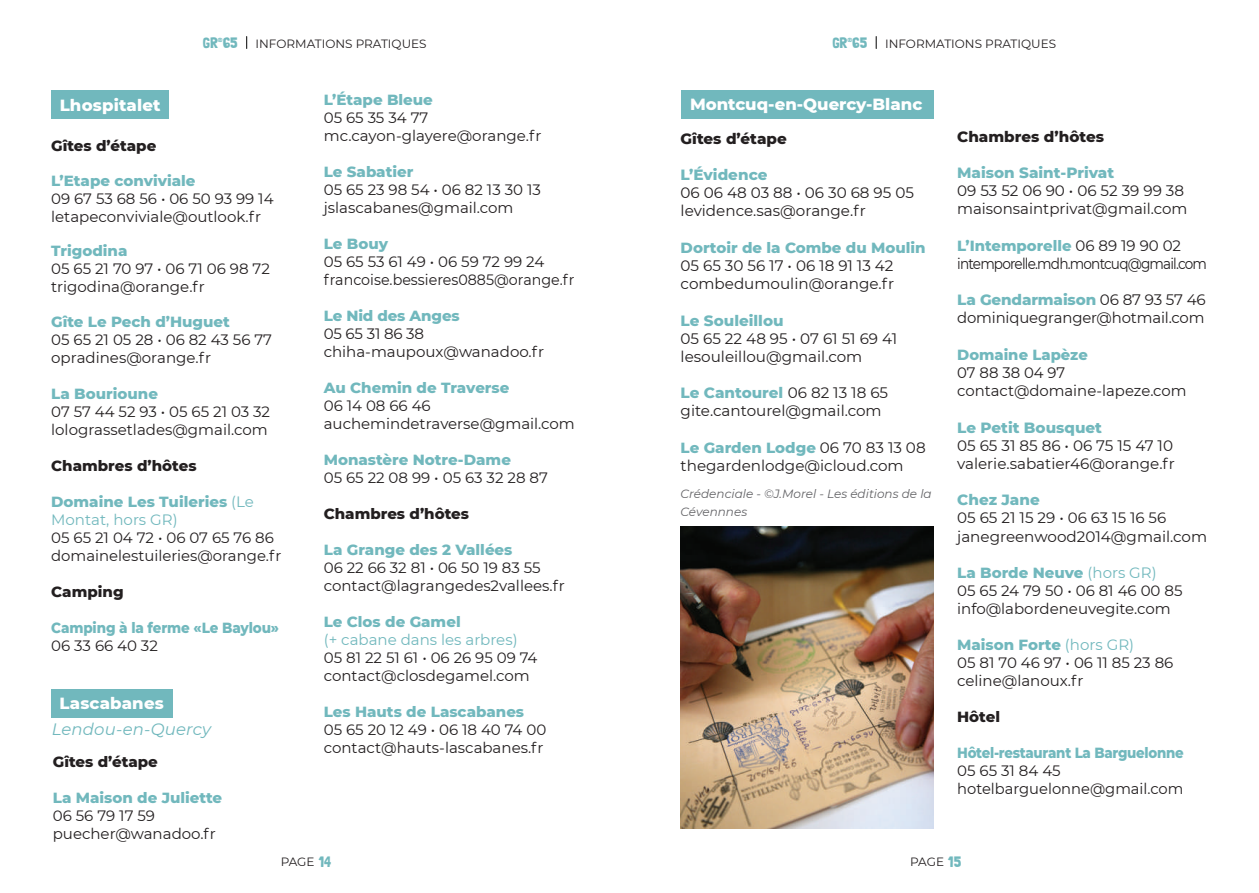
<style>
.page{position:relative;width:1259px;height:893px;background:#fff}
.page>*{position:absolute;margin:0;border:0;box-sizing:border-box;transform-origin:0 0}
.t1{font:800 16.5px "Montserrat";letter-spacing:.01em;color:#fff}
.t2{font:italic 16.5px "Montserrat";letter-spacing:.01em;color:#71b8bd}
.t3{font:15.15px/18.1px "Montserrat";color:#231f20}
.t4{font:800 15.15px "Montserrat";color:#71b8bd}
.t5{font:15.15px "Montserrat";letter-spacing:-.06em;color:#231f20;scale:.9 1}
.t6{font:800 15.15px "Montserrat";color:#231f20}
.t7{font:15px/18px "Montserrat";color:#231f20}
.t8{font:800 15px/18px "Montserrat";color:#71b8bd}
.t9{font:800 15px "Montserrat";color:#231f20}
.t10{font:800 15px "Montserrat";letter-spacing:-.02em;color:#71b8bd;scale:.89 1}
.t11{font:800 15px "Montserrat";color:#71b8bd;scale:.9 1}
.t12{font:15px "Montserrat";color:#71b8bd}
.t13{font:12px "Montserrat";color:#231f20}
.t14{font:italic 12px/18px "Montserrat";color:#636366}
.s1{font-family:"Londrina Solid";font-size:15px;color:#71b8bd}
.s2{font-weight:400}
.s3{font-weight:800;color:#71b8bd}
.s4{font-size:15.15px}
.s5{font-size:15px}
.s6{font-weight:400;font-size:15.15px;color:#231f20}
.s7{color:#71b8bd}
</style>
<div class="page">
<svg style="left:246px;top:37px;width:1px;height:12px"></svg>
<svg style="left:876px;top:37px;width:1px;height:12px"></svg>
<div style="left:681px;top:90px;width:253px;height:29px;background:#71b8bd"></div>
<img style="left:680px;top:526px;width:254px;height:302px">
<div style="left:51px;top:689px;width:121px;height:28px;background:#71b8bd"></div>
<div style="left:51px;top:91px;width:118px;height:28px;background:#71b8bd"></div>
<p class="t13" style="left:203px;top:36px;width:225px"><span class="s1">GR</span><sup>®</sup><span class="s1">65</span> INFORMATIONS PRATIQUES</p>
<p class="t1" style="left:60px;top:93px;width:102px">Lhospitalet</p>
<p class="t9" style="left:51px;top:135px;width:107px">Gîtes d’étape</p>
<p class="t8" style="left:51px;top:171px;width:146px">L’Etape conviviale</p>
<p class="t7" style="left:51px;top:189px;width:224px">09 67 53 68 56 • 06 50 93 99 14 letapeconviviale@outlook.fr</p>
<p class="t8" style="left:51px;top:241px;width:78px">Trigodina</p>
<p class="t7" style="left:51px;top:259px;width:220px">05 65 21 70 97 • 06 71 06 98 72 trigodina@orange.fr</p>
<p class="t8" style="left:51px;top:312px;width:180px">Gîte Le Pech d’Huguet</p>
<p class="t7" style="left:51px;top:330px;width:222px">05 65 21 05 28 • 06 82 43 56 77 opradines@orange.fr</p>
<p class="t8" style="left:51px;top:384px;width:108px">La Bourioune</p>
<p class="t7" style="left:51px;top:402px;width:220px">07 57 44 52 93 • 05 65 21 03 32 lolograssetlades@gmail.com</p>
<p class="t9" style="left:51px;top:454px;width:147px">Chambres d’hôtes</p>
<p class="t8" style="left:51px;top:492px;width:204px">Domaine Les Tuileries <span class="s2">(Le<br>Montat, hors GR)</span></p>
<p class="t7" style="left:51px;top:528px;width:232px">05 65 21 04 72 • 06 07 65 76 86 domainelestuileries@orange.fr</p>
<p class="t9" style="left:51px;top:580px;width:74px">Camping</p>
<p class="t11" style="left:51px;top:616px;width:255px">Camping à la ferme «Le Baylou»</p>
<p class="t7" style="left:51px;top:636px;width:108px">06 33 66 40 32</p>
<p class="t1" style="left:60px;top:691px;width:106px">Lascabanes</p>
<p class="t2" style="left:52px;top:717px;width:161px">Lendou-en-Quercy</p>
<p class="t9" style="left:53px;top:751px;width:107px">Gîtes d’étape</p>
<p class="t8" style="left:53px;top:788px;width:171px">La Maison de Juliette</p>
<p class="t7" style="left:53px;top:806px;width:165px">06 56 79 17 59 puecher@wanadoo.fr</p>
<p class="t8" style="left:324px;top:90px;width:111px">L’Étape Bleue</p>
<p class="t7" style="left:324px;top:108px;width:219px">05 65 35 34 77 mc.cayon-glayere@orange.fr</p>
<p class="t8" style="left:324px;top:162px;width:91px">Le Sabatier</p>
<p class="t7" style="left:324px;top:180px;width:219px">05 65 23 98 54 • 06 82 13 30 13 jslascabanes@gmail.com</p>
<p class="t8" style="left:324px;top:234px;width:66px">Le Bouy</p>
<p class="t7" style="left:324px;top:252px;width:252px">05 65 53 61 49 • 06 59 72 99 24 francoise.bessieres0885@orange.fr</p>
<p class="t8" style="left:324px;top:306px;width:137px">Le Nid des Anges</p>
<p class="t7" style="left:324px;top:324px;width:222px">05 65 31 86 38 chiha-maupoux@wanadoo.fr</p>
<p class="t8" style="left:324px;top:378px;width:187px">Au Chemin de Traverse</p>
<p class="t7" style="left:324px;top:396px;width:253px">06 14 08 66 46 auchemindetraverse@gmail.com</p>
<p class="t7" style="left:324px;top:450px;width:226px"><span class="s3">Monastère Notre-Dame<br></span>05 65 22 08 99 <span class="s4">•</span> 05 63 32 28 87</p>
<p class="t9" style="left:324px;top:503px;width:147px">Chambres d’hôtes</p>
<p class="t8" style="left:324px;top:540px;width:190px">La Grange des 2 Vallées</p>
<p class="t7" style="left:324px;top:558px;width:243px">06 22 66 32 81 • 06 50 19 83 55 contact@lagrangedes2vallees.fr</p>
<p class="t8" style="left:324px;top:612px;width:138px">Le Clos de Gamel</p>
<p class="t12" style="left:324px;top:630px;width:195px">(+ cabane dans les arbres)</p>
<p class="t7" style="left:324px;top:648px;width:215px">05 81 22 51 61 • 06 26 95 09 74 contact@closdegamel.com</p>
<p class="t8" style="left:324px;top:702px;width:202px">Les Hauts de Lascabanes</p>
<p class="t7" style="left:324px;top:720px;width:224px">05 65 20 12 49 • 06 18 40 74 00 contact@hauts-lascabanes.fr</p>
<p class="t13" style="left:281px;top:853px;width:52px">PAGE <span class="s1">14</span></p>
<p class="t13" style="left:832px;top:36px;width:225px"><span class="s1">GR</span><sup>®</sup><span class="s1">65</span> INFORMATIONS PRATIQUES</p>
<p class="t1" style="left:690px;top:92px;width:234px">Montcuq-en-Quercy-Blanc</p>
<p class="t6" style="left:680px;top:127px;width:108px">Gîtes d’étape</p>
<p class="t3" style="left:680px;top:165px;width:235px"><span class="s3">L’Évidence<br></span>06 06 48 03 88 <span class="s5">•</span> 06 30 68 95 05 levidence.sas@orange.fr</p>
<p class="t8" style="left:680px;top:238px;width:246px">Dortoir de la Combe du Moulin</p>
<p class="t3" style="left:680px;top:256px;width:215px">05 65 30 56 17 <span class="s5">•</span> 06 18 91 13 42 combedumoulin@orange.fr</p>
<p class="t4" style="left:680px;top:309px;width:104px">Le Souleillou</p>
<p class="t3" style="left:680px;top:329px;width:218px">05 65 22 48 95 • 07 61 51 69 41 lesouleillou@gmail.com</p>
<p class="t3" style="left:680px;top:383px;width:209px"><span class="s3">Le Cantourel</span> 06 82 13 18 65 gite.cantourel@gmail.com</p>
<p class="t8" style="left:680px;top:438px;width:246px">Le Garden Lodge <span class="s6">06 70 83 13 08</span></p>
<p class="t3" style="left:680px;top:456px;width:224px">thegardenlodge@icloud.com</p>
<p class="t14" style="left:680px;top:484px;width:252px">Crédenciale - ©J.Morel - Les éditions de la<br>Cévennnes</p>
<p class="t6" style="left:957px;top:125px;width:148px">Chambres d’hôtes</p>
<p class="t4" style="left:957px;top:162px;width:159px">Maison Saint-Privat</p>
<p class="t3" style="left:957px;top:181px;width:232px">09 53 52 06 90 • 06 52 39 99 38 maisonsaintprivat@gmail.com</p>
<p class="t8" style="left:957px;top:236px;width:225px">L’Intemporelle <span class="s6">06 89 19 90 02</span></p>
<p class="t5" style="left:957px;top:253px;width:279px">intemporelle.mdh.montcuq@gmail.com</p>
<p class="t3" style="left:957px;top:290px;width:250px"><span class="s3">La Gendarmaison</span> 06 87 93 57 46 dominiquegranger@hotmail.com</p>
<p class="t8" style="left:957px;top:345px;width:132px">Domaine Lapèze</p>
<p class="t3" style="left:957px;top:363px;width:231px">07 88 38 04 97 contact@domaine-lapeze.com</p>
<p class="t4" style="left:957px;top:416px;width:146px">Le Petit Bousquet</p>
<p class="t3" style="left:957px;top:436px;width:219px">05 65 31 85 86 • 06 75 15 47 10 valerie.sabatier46@orange.fr</p>
<p class="t4" style="left:957px;top:489px;width:84px">Chez Jane</p>
<p class="t7" style="left:957px;top:509px;width:211px"><span class="s4">05 65 21 15 29</span> • 06 63 15 16 56</p>
<p class="t3" style="left:957px;top:527px;width:251px">janegreenwood2014@gmail.com</p>
<p class="t7" style="left:957px;top:563px;width:227px"><span class="s3">La Borde Neuve</span> <span class="s7">(hors GR)<br></span>05 65 24 79 50 • 06 81 46 00 85 info@labordeneuvegite.com</p>
<p class="t7" style="left:957px;top:635px;width:218px"><span class="s3">Maison Forte</span> <span class="s7">(hors GR)<br></span>05 81 70 46 97 • 06 11 85 23 86 celine@lanoux.fr</p>
<p class="t9" style="left:957px;top:705px;width:44px">Hôtel</p>
<p class="t10" style="left:957px;top:741px;width:256px">Hôtel-restaurant La Barguelonne</p>
<p class="t7" style="left:957px;top:761px;width:228px">05 65 31 84 45 hotelbarguelonne@gmail.com</p>
<p class="t13" style="left:910px;top:853px;width:53px">PAGE <span class="s1">15</span></p>
</div>
